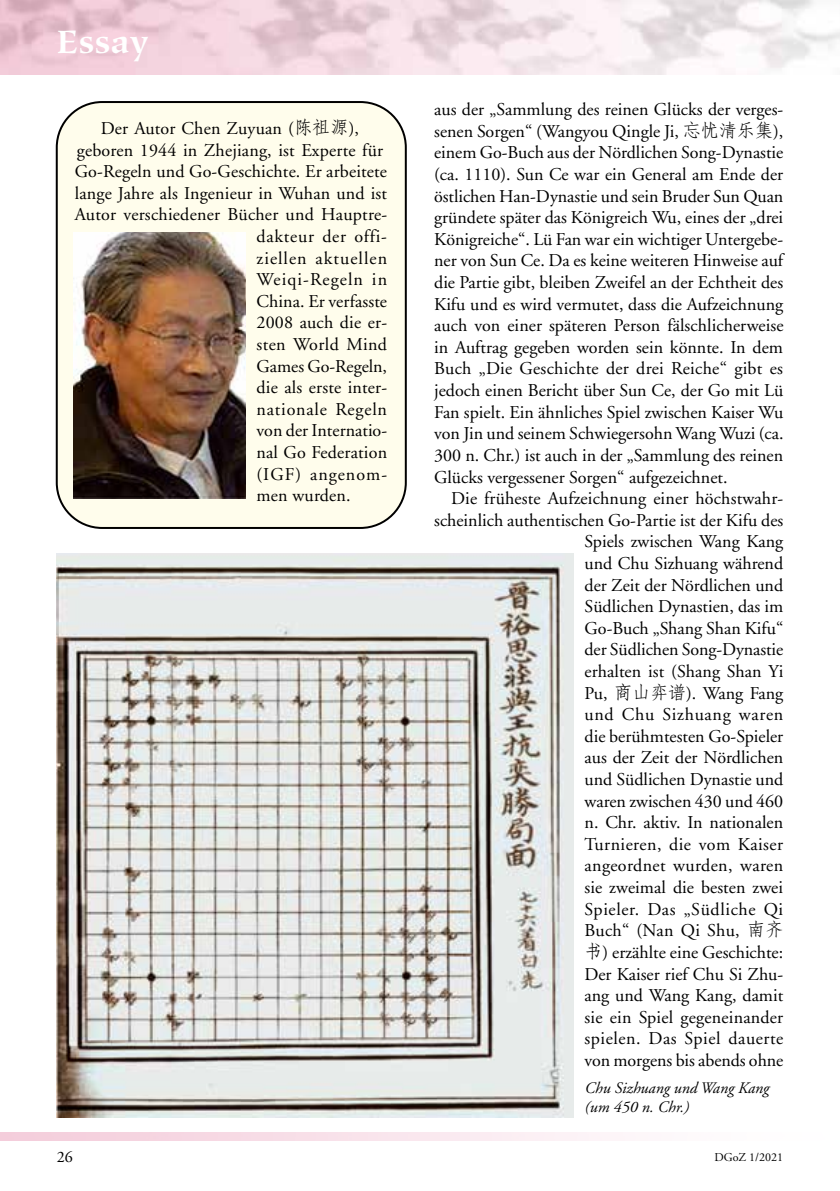
<style>
.page{position:relative;width:840px;height:1191px;background:#fff}
.page>*{position:absolute;margin:0;border:0;box-sizing:border-box;transform-origin:0 0}
.t1{font:700 32px "Hiroshige";letter-spacing:.02em;color:#fff}
.t2{font:18px/21.6px "Adobe Garamond";letter-spacing:.005em;color:#000;text-align:justify}
.t3{font:18px "Adobe Garamond";letter-spacing:.055em;color:#000}
.t4{font:18px "Adobe Garamond";letter-spacing:.04em;color:#000}
.t5{font:18px "Adobe Garamond";letter-spacing:.045em;color:#000}
.t6{font:18px "Adobe Garamond";letter-spacing:.06em;color:#000}
.t7{font:italic 16px/19.2px "Adobe Garamond";color:#000}
.t8{font:16px "Adobe Garamond";color:#000}
.t9{font:12px "Adobe Garamond";color:#000}
.s1{font-family:"Adobe Fangsong Std"}
</style>
<div class="page">
<div style="left:57px;top:102px;width:348px;height:426px;background:#fffdec;border-radius:45px"></div>
<div style="left:56px;top:101px;width:350px;height:428px;border:2px solid #000;border-radius:45px"></div>
<img style="left:74px;top:233px;width:171px;height:265px">
<img style="left:57px;top:554px;width:516px;height:563px">
<h1 class="t1" style="left:57px;top:23px;width:93px">Essay</h1>
<p class="t2" style="left:101px;top:118px;width:260px">Der Autor Chen Zuyuan (<span class="s1">陈祖源</span>),</p>
<p class="t2" style="left:77px;top:139px;width:307px">geboren 1944 in Zhejiang, ist Experte für</p>
<p class="t2" style="left:75px;top:161px;width:313px">Go-Regeln und Go-Geschichte. Er arbeitete</p>
<p class="t2" style="left:75px;top:183px;width:314px">lange Jahre als Ingenieur in Wuhan und ist</p>
<p class="t2" style="left:75px;top:204px;width:313px">Autor verschiedener Bücher und Hauptre-</p>
<p class="t4" style="left:256px;top:227px;width:132px">dakteur der offi-</p>
<p class="t3" style="left:256px;top:248px;width:132px">ziellen aktuellen</p>
<p class="t6" style="left:256px;top:270px;width:132px">Weiqi-Regeln in</p>
<p class="t2" style="left:256px;top:291px;width:132px">China. Er verfasste</p>
<p class="t2" style="left:256px;top:312px;width:132px">2008 auch die er-</p>
<p class="t2" style="left:256px;top:334px;width:132px">sten World Mind</p>
<p class="t2" style="left:256px;top:355px;width:132px">Games Go-Regeln,</p>
<p class="t2" style="left:256px;top:377px;width:132px">die als erste inter-</p>
<p class="t5" style="left:256px;top:399px;width:132px">nationale Regeln</p>
<p class="t2" style="left:256px;top:420px;width:132px">von der Internatio-</p>
<p class="t2" style="left:256px;top:442px;width:132px">nal Go Federation</p>
<p class="t3" style="left:256px;top:464px;width:132px">(IGF) angenom-</p>
<p class="t2" style="left:256px;top:485px;width:96px">men wurden.</p>
<p class="t2" style="left:434px;top:99px;width:350px">aus der „Sammlung des reinen Glücks der verges&shy;senen Sorgen“ (Wangyou Qingle Ji, <span class="s1">忘忧清乐集</span>), einem Go-Buch aus der Nördlichen Song-Dynastie (ca. 1110). Sun Ce war ein General am Ende der östlichen Han-Dynastie und sein Bruder Sun Quan gründete später das Königreich Wu, eines der „drei Königreiche“. Lü Fan war ein wichtiger Untergebe&shy;ner von Sun Ce. Da es keine weiteren Hinweise auf die Partie gibt, bleiben Zweifel an der Echtheit des Kifu und es wird vermutet, dass die Aufzeichnung auch von einer späteren Person fälschlicherweise in Auftrag gegeben worden sein könnte. In dem Buch „Die Geschichte der drei Reiche“ gibt es jedoch einen Bericht über Sun Ce, der Go mit Lü Fan spielt. Ein ähnliches Spiel zwischen Kaiser Wu von Jin und seinem Schwiegersohn Wang Wuzi (ca.<br>300 n. Chr.) ist auch in der „Sammlung des reinen Glücks vergessener Sorgen“ aufgezeichnet.</p>
<p class="t2" style="left:434px;top:488px;width:350px;text-align:right">Die früheste Aufzeichnung einer höchstwahr&shy;scheinlich authentischen Go-Partie ist der Kifu des<br>Spiels zwischen Wang Kang<br>und Chu Sizhuang während<br>der Zeit der Nördlichen und<br>Südlichen Dynastien, das im<br>Go-Buch „Shang Shan Kifu“<br>der Südlichen Song-Dynastie<br>erhalten ist (Shang Shan Yi<br>Pu, <span class="s1">商山弈谱</span>). Wang Fang<br>und Chu Sizhuang waren<br>die berühmtesten Go-Spieler<br>aus der Zeit der Nördlichen<br>und Südlichen Dynastie und<br>waren zwischen 430 und 460<br>n. Chr. aktiv. In nationalen<br>Turnieren, die vom Kaiser<br>angeordnet wurden, waren<br>sie zweimal die besten zwei<br>Spieler. Das „Südliche Qi<br>Buch“ (Nan Qi Shu, <span class="s1">南齐<br>书</span>) erzählte eine Geschichte:<br>Der Kaiser rief Chu Si Zhu-<br>ang und Wang Kang, damit<br>sie ein Spiel gegeneinander<br>spielen. Das Spiel dauerte<br>von morgens bis abends ohne</p>
<p class="t7" style="left:584px;top:1078px;width:186px">Chu Sizhuang und Wang Kang (um 450 n. Chr.)</p>
<p class="t8" style="left:57px;top:1148px;width:17px">26</p>
<p class="t9" style="left:714px;top:1151px;width:70px">DGoZ 1/2021</p>
</div>
